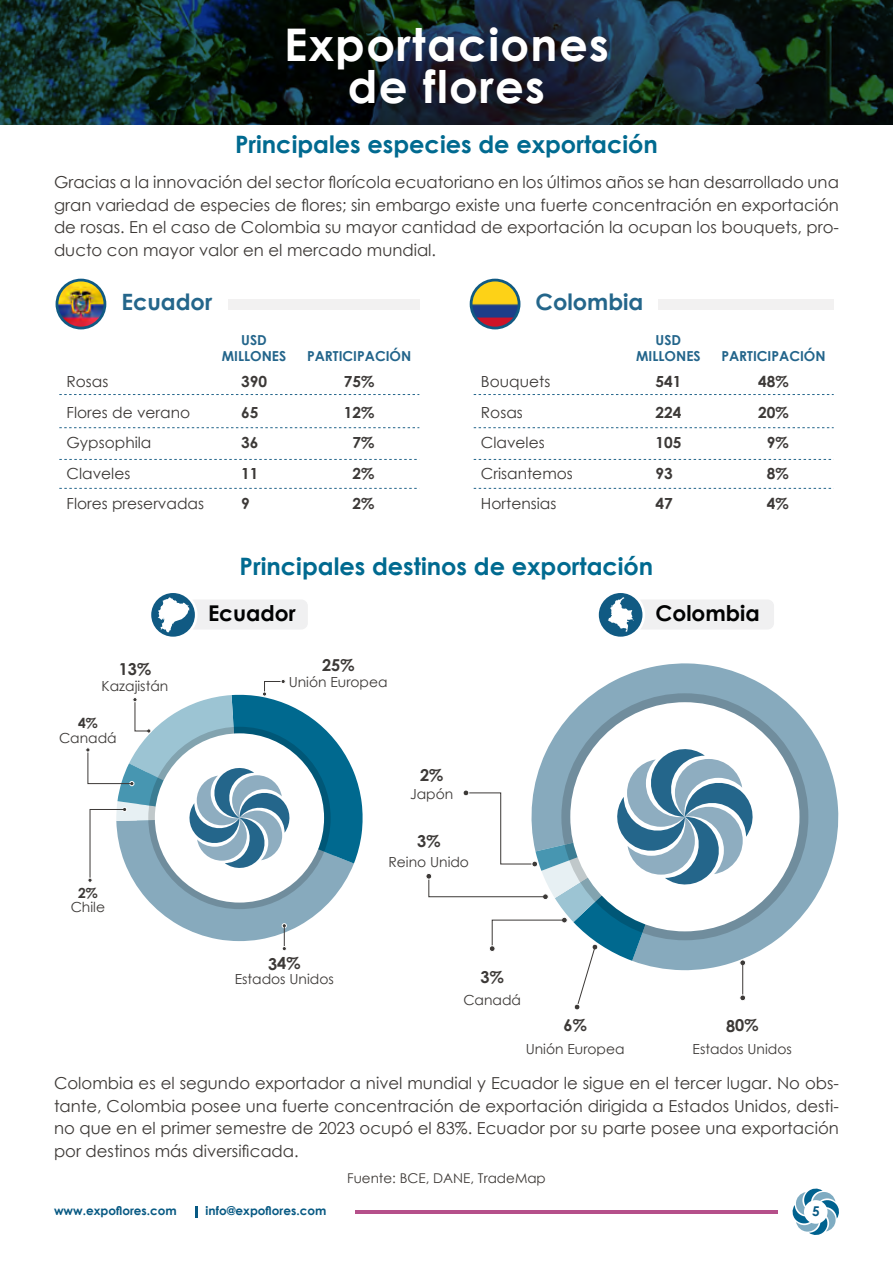
<style>
.page{position:relative;width:893px;height:1263px;background:#fff}
.page>*{position:absolute;margin:0;border:0;box-sizing:border-box;transform-origin:0 0}
.t1{font:700 45px/42px "Century Gothic";letter-spacing:.03em;color:#fff;text-align:center}
.t2{font:700 24px "Century Gothic";color:#006a90}
.t3{font:700 22.5px "Century Gothic";color:#24668b}
.t4{font:700 21.75px "Century Gothic";color:#010202}
.t5{font:16.5px/22.5px "Century Gothic";color:#3d3936;text-align:justify}
.t6{font:700 16.35px "Century Gothic";letter-spacing:-.01em;color:#3c3937}
.t7{font:15.3px/30.6px "Century Gothic";color:#3c3937}
.t8{font:700 15.3px/30.6px "Century Gothic";color:#3c3937}
.t9{font:13.95px "Century Gothic";color:#3c3937}
.t10{font:700 13.95px "Century Gothic";color:#3c3937}
.t11{font:700 13.8px/16.5px "Century Gothic";color:#23658b;text-align:center}
.t12{font:13.5px "Century Gothic";color:#3d3936}
.t13{font:700 13.5px "Century Gothic";color:#075983}
.t14{font:700 12px "Century Gothic";color:#075983}
</style>
<div class="page">
<svg style="left:195px;top:1206px;width:2px;height:11px"></svg>
<hr style="left:354px;top:1210px;width:423px;height:4px;background:#b5508a">
<svg style="left:792px;top:1188px;width:47px;height:47px"></svg>
<div style="left:804px;top:1200px;width:24px;height:24px;background:#fff;border-radius:50%"></div>
<svg style="left:0;top:0;width:893px;height:124px;background:#112428"></svg>
<svg style="left:59px;top:427px;width:360px;height:1px"></svg>
<svg style="left:59px;top:394px;width:360px;height:1px"></svg>
<svg style="left:59px;top:459px;width:358px;height:1px"></svg>
<svg style="left:59px;top:488px;width:358px;height:1px"></svg>
<svg style="left:474px;top:427px;width:360px;height:1px"></svg>
<svg style="left:474px;top:394px;width:360px;height:1px"></svg>
<svg style="left:474px;top:459px;width:360px;height:1px"></svg>
<svg style="left:474px;top:488px;width:360px;height:1px"></svg>
<div style="left:56px;top:279px;width:50px;height:50px;background:#105a83;border-radius:50%"></div>
<img style="left:58px;top:281px;width:46px;height:46px;border-radius:23px">
<div style="left:470px;top:279px;width:50px;height:50px;background:#105a83;border-radius:50%"></div>
<img style="left:472px;top:281px;width:46px;height:46px;border-radius:23px">
<div style="left:228px;top:299px;width:191px;height:10px;background:#f2f1f1"></div>
<div style="left:658px;top:299px;width:176px;height:10px;background:#f2f1f1"></div>
<div style="left:635px;top:599px;width:139px;height:30px;background:#f0f0f1;border-radius:7px"></div>
<svg style="left:596px;top:590px;width:49px;height:49px"></svg>
<div style="left:599px;top:593px;width:43px;height:44px;background:#105a83;border-radius:50%"></div>
<svg style="left:608px;top:597px;width:25px;height:35px"></svg>
<svg style="left:549px;top:663px;width:290px;height:290px;fill:#87aabd"></svg>
<svg style="left:561px;top:693px;width:247px;height:247px;background:#7490a0"></svg>
<div style="left:570px;top:702px;width:229px;height:229px;background:#fff;border-radius:50%"></div>
<div style="left:425px;top:873px;width:7px;height:7px;border:1px solid #fff;border-radius:50%"></div>
<div style="left:188px;top:599px;width:120px;height:30px;background:#f0f0f1;border-radius:7px"></div>
<div style="left:149px;top:590px;width:49px;height:49px;background:#fff;border-radius:50%"></div>
<div style="left:151px;top:593px;width:44px;height:44px;background:#105a83;border-radius:50%"></div>
<svg style="left:158px;top:597px;width:32px;height:35px"></svg>
<svg style="left:426px;top:746px;width:330px;height:264px"></svg>
<div style="left:531px;top:861px;width:7px;height:6px;border:1px solid #fff;border-radius:50%"></div>
<svg style="left:85px;top:680px;width:278px;height:271px"></svg>
<h1 class="t1" style="left:284px;top:22px;width:326px">Exportaciones de flores</h1>
<h2 class="t2" style="left:235px;top:126px;width:424px">Principales especies de exportación</h2>
<p class="t5" style="left:54px;top:171px;width:786px">Gracias a la innovación del sector florícola ecuatoriano en los últimos años se han desarrollado una gran variedad de especies de flores; sin embargo existe una fuerte concentración en exportación de rosas. En el caso de Colombia su mayor cantidad de exportación la ocupan los bouquets, pro&shy;ducto con mayor valor en el mercado mundial.</p>
<h3 class="t3" style="left:121px;top:285px;width:92px">Ecuador</h3>
<h3 class="t3" style="left:535px;top:285px;width:110px">Colombia</h3>
<p class="t7" style="left:67px;top:366px;width:139px">Rosas<br>Flores de verano<br>Gypsophila<br>Claveles<br>Flores preservadas</p>
<p class="t11" style="left:222px;top:331px;width:66px">USD<br>MILLONES</p>
<p class="t8" style="left:241px;top:365px;width:27px">390<br>65<br>36<br>11<br>9</p>
<p class="t8" style="left:344px;top:365px;width:32px;text-align:center">75%<br>12%<br>7%<br>2%<br>2%</p>
<p class="t11" style="left:307px;top:347px;width:106px">PARTICIPACIÓN</p>
<p class="t7" style="left:481px;top:366px;width:94px">Bouquets<br>Rosas<br>Claveles<br>Crisantemos<br>Hortensias</p>
<p class="t11" style="left:636px;top:331px;width:66px">USD<br>MILLONES</p>
<p class="t8" style="left:655px;top:365px;width:27px">541<br>224<br>105<br>93<br>47</p>
<p class="t8" style="left:758px;top:365px;width:32px;text-align:center">48%<br>20%<br>9%<br>8%<br>4%</p>
<p class="t11" style="left:721px;top:347px;width:106px">PARTICIPACIÓN</p>
<h2 class="t2" style="left:240px;top:548px;width:415px">Principales destinos de exportación</h2>
<p class="t6" style="left:119px;top:657px;width:34px">13%</p>
<p class="t9" style="left:102px;top:676px;width:68px">Kazajistán</p>
<p class="t10" style="left:78px;top:713px;width:21px">4%</p>
<p class="t9" style="left:59px;top:728px;width:59px">Canadá</p>
<p class="t10" style="left:78px;top:882px;width:21px">2%</p>
<p class="t9" style="left:71px;top:897px;width:36px">Chile</p>
<h3 class="t4" style="left:208px;top:597px;width:89px">Ecuador</h3>
<p class="t6" style="left:322px;top:653px;width:34px">25%</p>
<p class="t9" style="left:289px;top:673px;width:100px">Unión Europea</p>
<p class="t6" style="left:420px;top:763px;width:25px">2%</p>
<p class="t9" style="left:410px;top:784px;width:45px">Japón</p>
<p class="t6" style="left:417px;top:828px;width:25px">3%</p>
<p class="t9" style="left:388px;top:852px;width:82px">Reino Unido</p>
<h3 class="t4" style="left:656px;top:597px;width:106px">Colombia</h3>
<p class="t6" style="left:268px;top:951px;width:34px">34%</p>
<p class="t9" style="left:235px;top:969px;width:101px">Estados Unidos</p>
<p class="t6" style="left:481px;top:964px;width:25px">3%</p>
<p class="t9" style="left:463px;top:990px;width:59px">Canadá</p>
<p class="t6" style="left:563px;top:1013px;width:25px">6%</p>
<p class="t9" style="left:526px;top:1039px;width:100px">Unión Europea</p>
<p class="t6" style="left:726px;top:1013px;width:34px">80%</p>
<p class="t9" style="left:693px;top:1039px;width:101px">Estados Unidos</p>
<p class="t5" style="left:54px;top:1072px;width:786px">Colombia es el segundo exportador a nivel mundial y Ecuador le sigue en el tercer lugar. No obs&shy;tante, Colombia posee una fuerte concentración de exportación dirigida a Estados Unidos, desti&shy;no que en el primer semestre de 2023 ocupó el 83%. Ecuador por su parte posee una exportación por destinos más diversificada.</p>
<p class="t12" style="left:347px;top:1168px;width:200px">Fuente: BCE, DANE, TradeMap</p>
<p class="t14" style="left:54px;top:1201px;width:124px">www.expoflores.com</p>
<p class="t14" style="left:206px;top:1201px;width:122px">info@expoflores.com</p>
<p class="t13" style="left:812px;top:1201px;width:9px">5</p>
</div>
